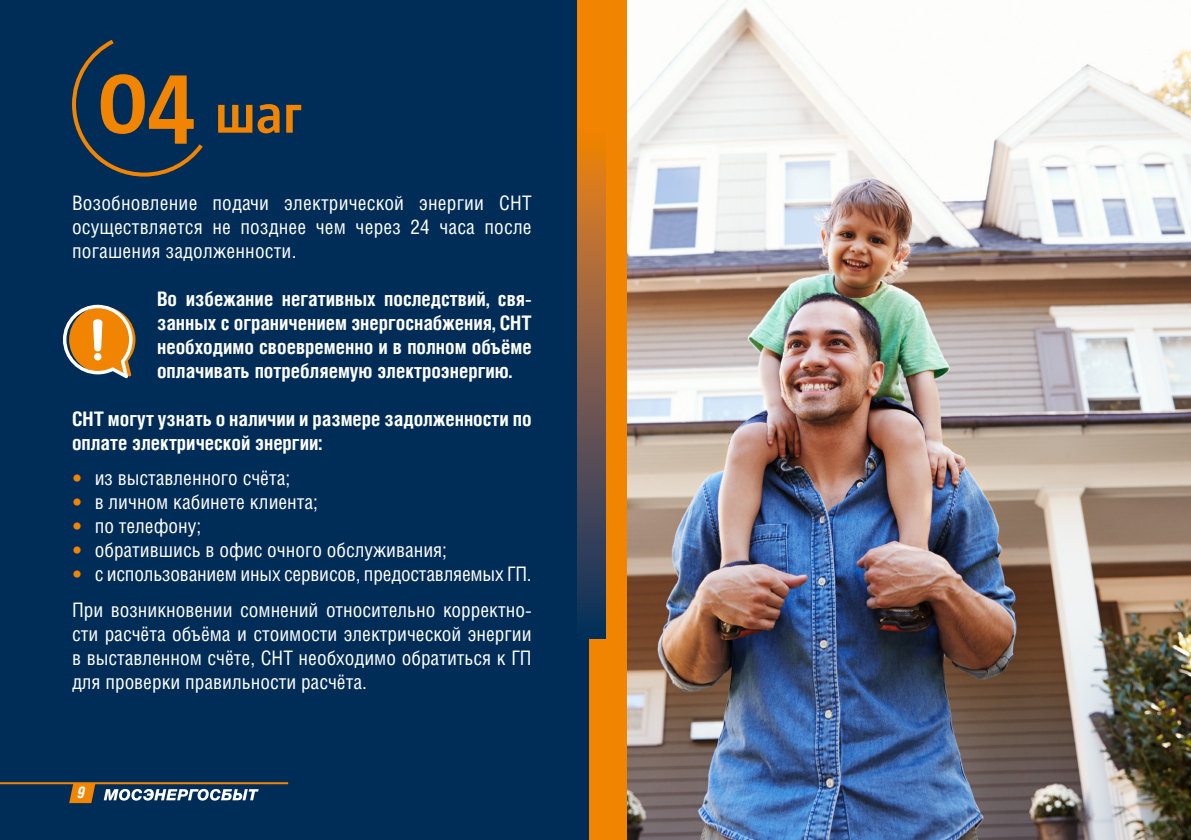
<style>
.page{position:relative;width:1191px;height:840px;background:#fff}
.page>*{position:absolute;margin:0;border:0;box-sizing:border-box;transform-origin:0 0}
.t1{font:700 54.2px "Corpid E1 s S Cd";color:#f18400}
.t2{font:20px/24px "Helios Cond C";color:#fff;text-align:justify}
.t3{font:700 20px/24px "Helios Cond C";color:#fff;text-align:justify}
.t4{font:italic 700 16px "Helios Cond C";color:#fff}
.s1{font-size:97.6px}
.s2{font-family:"Corpid E1 s S Cd";font-weight:700;color:#f18400}
</style>
<div class="page">
<div style="left:0;top:0;width:1191px;height:839px;background:#002c58"></div>
<img style="left:626px;top:0;width:565px;height:839px">
<div style="left:589px;top:0;width:37px;height:839px;background:#f18400"></div>
<div style="left:577px;top:0;width:28px;height:140px;background:#f18400"></div>
<svg style="left:577px;top:140px;width:28px;height:498px;background:#785945"></svg>
<svg style="left:63px;top:304px;width:72px;height:74px"></svg>
<div style="left:94px;top:353px;width:7px;height:7px;background:#fff;border-radius:50%"></div>
<svg style="left:72px;top:39px;width:131px;height:138px"></svg>
<svg style="left:69px;top:783px;width:27px;height:19px"></svg>
<hr style="left:0;top:781px;width:288px;height:2px;background:#f18400">
<svg style="left:104px;top:788px;width:155px;height:12px"></svg>
<h1 class="t1" style="left:98px;top:79px;width:205px"><span class="s1">04</span> шаг</h1>
<p class="t2" style="left:72px;top:190px;width:461px">Возобновление подачи электрической энергии СНТ осуществляется не позднее чем через 24 часа после погашения задолженности.</p>
<p class="t3" style="left:157px;top:286px;width:376px">Во избежание негативных последствий, свя&shy;занных с ограничением энергоснабжения, СНТ необходимо своевременно и в полном объёме оплачивать потребляемую электроэнергию.</p>
<p class="t3" style="left:72px;top:406px;width:461px">СНТ могут узнать о наличии и размере задолженности по оплате электрической энергии:</p>
<p class="t2" style="left:72px;top:465px;width:220px"><span class="s2">•</span> из выставленного счёта;</p>
<p class="t2" style="left:72px;top:489px;width:247px"><span class="s2">•</span> в личном кабинете клиента;</p>
<p class="t2" style="left:72px;top:513px;width:131px"><span class="s2">•</span> по телефону;</p>
<p class="t2" style="left:72px;top:537px;width:376px"><span class="s2">•</span> обратившись в офис очного обслуживания;</p>
<p class="t2" style="left:72px;top:555px;width:461px;line-height:35.4px"><span class="s2">•</span> с использованием иных сервисов, предоставляемых ГП.<br>При возникновении сомнений относительно корректно-</p>
<p class="t2" style="left:72px;top:620px;width:461px">сти расчёта объёма и стоимости электрической энергии в выставленном счёте, СНТ необходимо обратиться к ГП для проверки правильности расчёта.</p>
<p class="t4" style="left:77px;top:782px;width:9px">9</p>
</div>
